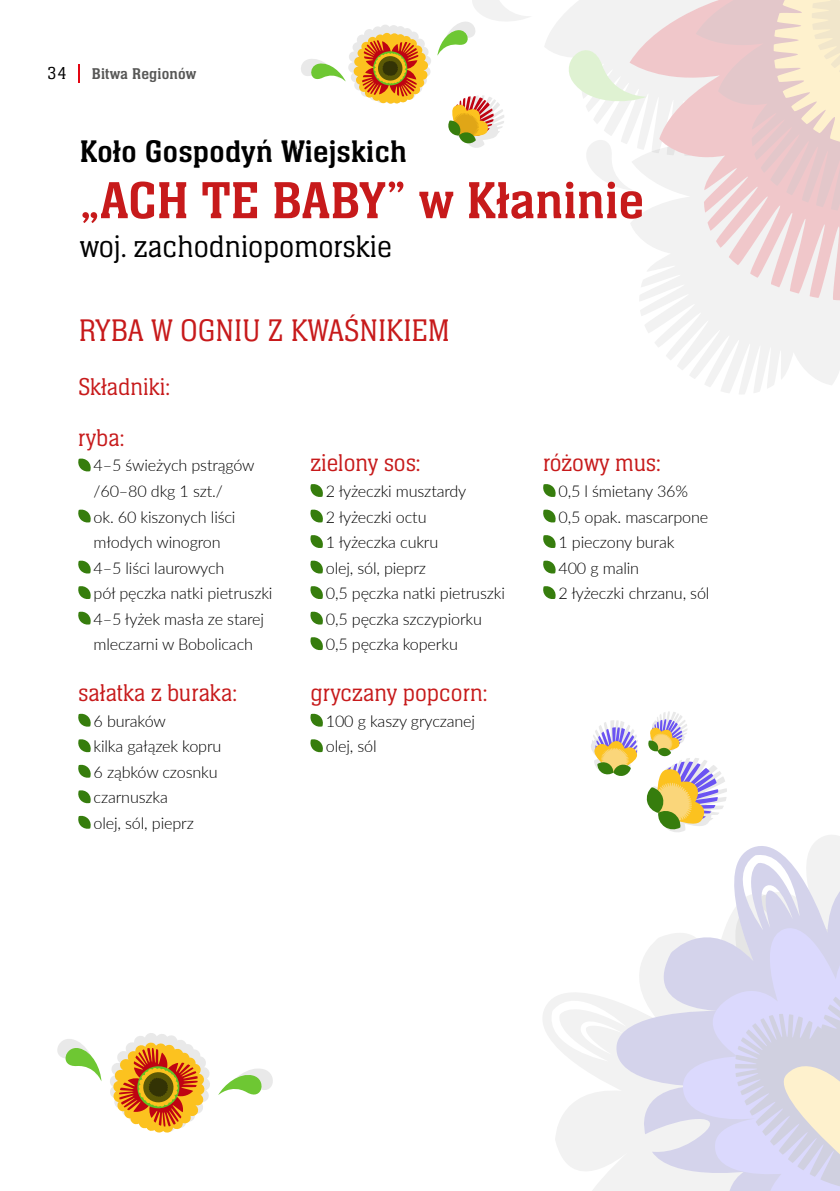
<style>
.page{position:relative;width:840px;height:1191px;background:#fff}
.page>*{position:absolute;margin:0;border:0;box-sizing:border-box;transform-origin:0 0}
.t1{font:54px "Neue Aachen Pro";color:#c71a1b}
.t2{font:300 32.4px "Neue Aachen Pro";color:#000}
.t3{font:32.4px "Neue Aachen Pro";letter-spacing:.01em;color:#000}
.t4{font:300 32.4px "Neue Aachen Pro";color:#c71a1b}
.t5{font:300 25.2px/51px "Neue Aachen Pro";color:#c71a1b}
.t6{font:300 18px "Neue Aachen Pro";color:#000}
.t7{font:300 16.2px/25.6px "Lato";letter-spacing:-.01em;color:#000}
.t8{font:16.2px "Neue Aachen Pro";letter-spacing:.01em;color:#575756}
</style>
<div class="page">
<svg style="left:655px;top:335px;width:184px;height:59px;fill:#f2f2f2"></svg>
<svg style="left:545px;top:23px;width:12px;height:31px"></svg>
<svg style="left:557px;top:0;width:282px;height:335px"></svg>
<svg style="left:543px;top:993px;width:67px;height:198px;fill:#f2f2f2"></svg>
<svg style="left:614px;top:835px;width:225px;height:356px"></svg>
<svg style="left:675px;top:919px;width:164px;height:31px;fill:#d4d3eb"></svg>
<svg style="left:663px;top:950px;width:176px;height:241px"></svg>
<svg style="left:78px;top:458px;width:13px;height:14px"></svg>
<svg style="left:78px;top:509px;width:13px;height:14px"></svg>
<svg style="left:78px;top:560px;width:13px;height:14px"></svg>
<svg style="left:78px;top:586px;width:13px;height:13px"></svg>
<svg style="left:78px;top:611px;width:13px;height:14px"></svg>
<svg style="left:78px;top:713px;width:13px;height:14px"></svg>
<svg style="left:78px;top:739px;width:13px;height:13px"></svg>
<svg style="left:78px;top:764px;width:13px;height:14px"></svg>
<svg style="left:78px;top:790px;width:13px;height:14px"></svg>
<svg style="left:78px;top:815px;width:13px;height:14px"></svg>
<svg style="left:310px;top:484px;width:13px;height:13px"></svg>
<svg style="left:310px;top:509px;width:13px;height:14px"></svg>
<svg style="left:310px;top:535px;width:13px;height:13px"></svg>
<svg style="left:310px;top:560px;width:13px;height:14px"></svg>
<svg style="left:310px;top:586px;width:13px;height:13px"></svg>
<svg style="left:310px;top:611px;width:13px;height:14px"></svg>
<svg style="left:310px;top:637px;width:13px;height:13px"></svg>
<svg style="left:310px;top:713px;width:13px;height:14px"></svg>
<svg style="left:310px;top:739px;width:13px;height:13px"></svg>
<svg style="left:543px;top:484px;width:13px;height:13px"></svg>
<svg style="left:543px;top:509px;width:13px;height:14px"></svg>
<svg style="left:543px;top:535px;width:13px;height:13px"></svg>
<svg style="left:543px;top:560px;width:13px;height:14px"></svg>
<svg style="left:543px;top:586px;width:13px;height:13px"></svg>
<svg style="left:448px;top:95px;width:56px;height:53px"></svg>
<svg style="left:437px;top:0;width:93px;height:56px"></svg>
<svg style="left:301px;top:25px;width:130px;height:79px"></svg>
<svg style="left:110px;top:1033px;width:100px;height:100px"></svg>
<svg style="left:218px;top:1069px;width:55px;height:26px"></svg>
<svg style="left:57px;top:1039px;width:44px;height:42px"></svg>
<svg style="left:591px;top:720px;width:47px;height:56px"></svg>
<svg style="left:646px;top:711px;width:80px;height:121px"></svg>
<svg style="left:78px;top:64px;width:2px;height:18px"></svg>
<p class="t6" style="left:47px;top:64px;width:20px">34</p>
<p class="t8" style="left:92px;top:65px;width:106px">Bitwa Regionów</p>
<h2 class="t3" style="left:80px;top:134px;width:328px">Koło Gospodyń Wiejskich</h2>
<h1 class="t1" style="left:80px;top:171px;width:565px">„ACH TE BABY” w Kłaninie</h1>
<h2 class="t2" style="left:80px;top:229px;width:313px">woj. zachodniopomorskie</h2>
<h2 class="t4" style="left:79px;top:313px;width:372px">RYBA W OGNIU Z KWAŚNIKIEM</h2>
<h3 class="t5" style="left:78px;top:361px;width:93px">Składniki: ryba:</h3>
<p class="t7" style="left:93px;top:452px;width:180px">4–5 świeżych pstrągów /60–80 dkg 1 szt./<br>ok. 60 kiszonych liści młodych winogron<br>4–5 liści laurowych<br>pół pęczka natki pietruszki<br>4–5 łyżek masła ze starej mleczarni w Bobolicach</p>
<h3 class="t5" style="left:78px;top:667px;width:160px">sałatka z buraka:</h3>
<p class="t7" style="left:93px;top:707px;width:129px">6 buraków<br>kilka gałązek kopru<br>6 ząbków czosnku czarnuszka<br>olej, sól, pieprz</p>
<h3 class="t5" style="left:310px;top:438px;width:112px">zielony sos:</h3>
<p class="t7" style="left:325px;top:478px;width:181px">2 łyżeczki musztardy<br>2 łyżeczki octu<br>1 łyżeczka cukru<br>olej, sól, pieprz<br>0,5 pęczka natki pietruszki<br>0,5 pęczka szczypiorku<br>0,5 pęczka koperku</p>
<h3 class="t5" style="left:310px;top:667px;width:178px">gryczany popcorn:</h3>
<p class="t7" style="left:325px;top:707px;width:151px">100 g kaszy gryczanej olej, sól</p>
<h3 class="t5" style="left:543px;top:438px;width:119px">różowy mus:</h3>
<p class="t7" style="left:558px;top:478px;width:152px">0,5 l śmietany 36%<br>0,5 opak. mascarpone<br>1 pieczony burak<br>400 g malin<br>2 łyżeczki chrzanu, sól</p>
</div>
